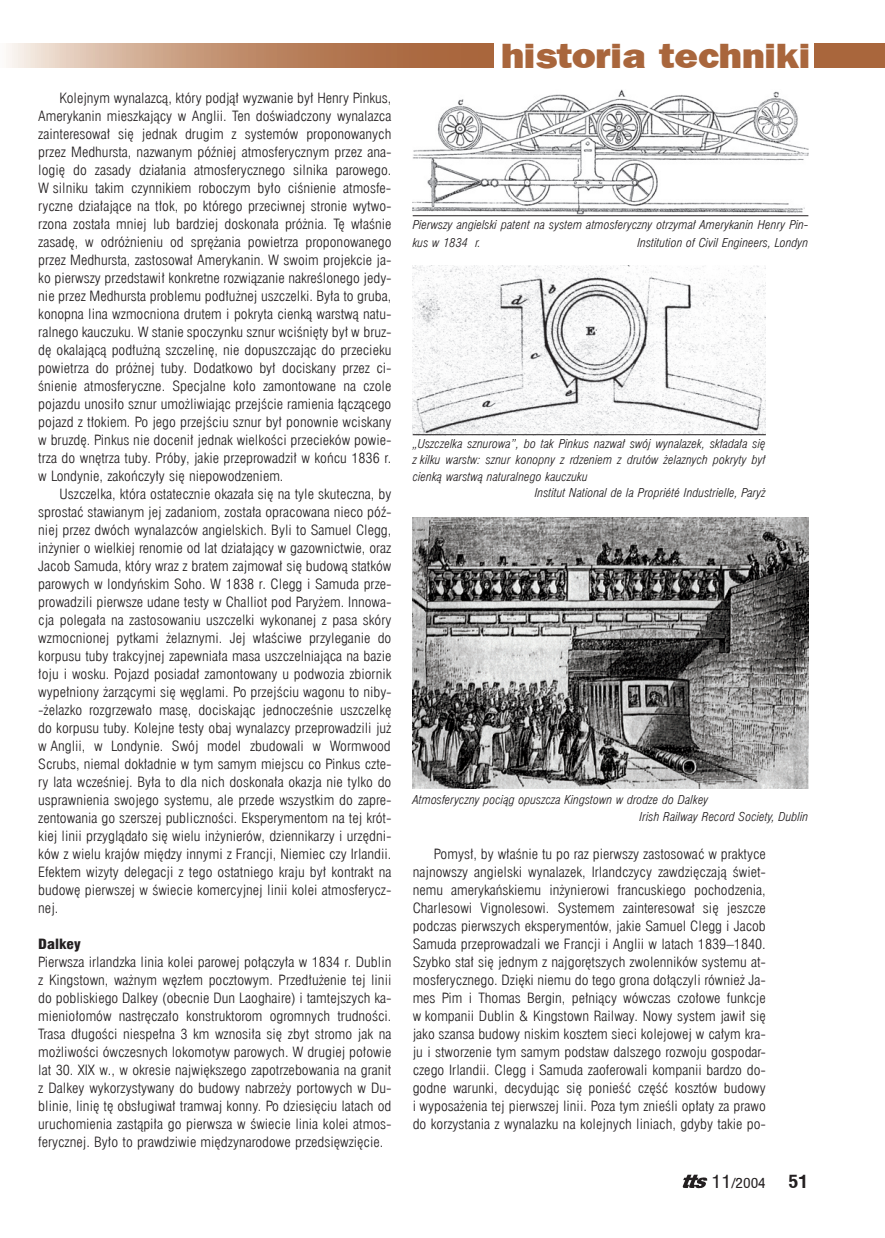
<style>
.page{position:relative;width:885px;height:1238px;background:#fff}
.page>*{position:absolute;margin:0;border:0;box-sizing:border-box;transform-origin:0 0}
.t1{font:36px "Frankfurt Goth Hvypl";color:#a9663c;scale:1.1 1}
.t2{font:700 18px "Switzerland Condpl";color:#231f20;scale:1.1 1}
.t3{font:13.8px/18px "Swis 721 Lt Cn EU Normal";color:#231f20;text-align:justify;scale:1.1 1}
.t4{font:13.8px "Switzerland Condpl";color:#231f20;scale:1.1 1}
.t5{font:13.8px "Swis 721 Blk Cn EU Normal";color:#231f20;scale:1.1 1}
.t6{font:12px/18px "Swis 721 Lt Cn EU Italic";color:#231f20;scale:1.1 1}
.s1{font-size:18px}
</style>
<div class="page">
<div style="left:814px;top:43px;width:70px;height:25px;background:#a9663c"></div>
<svg style="left:6px;top:43px;width:487px;height:25px;background:#c49577"></svg>
<svg style="left:682px;top:1174px;width:25px;height:13px"></svg>
<img style="left:412px;top:89px;width:396px;height:126px">
<img style="left:412px;top:265px;width:353px;height:169px">
<img style="left:412px;top:517px;width:396px;height:271px">
<hr style="left:412px;top:215px;width:396px;height:1px;background:#231f20">
<hr style="left:412px;top:434px;width:353px;height:1px;background:#231f20">
<p class="t3" style="left:38px;top:89px;width:322px;text-indent:21px">Kolejnym wynalazcą, który podjął wyzwanie był Henry Pinkus, Amerykanin mieszkający w Anglii. Ten doświadczony wynalazca zainteresował się jednak drugim z systemów proponowanych przez Medhursta, nazwanym później atmosferycznym przez ana&shy;logię do zasady działania atmosferycznego silnika parowego.<br>W silniku takim czynnikiem roboczym było ciśnienie atmosfe&shy;ryczne działające na tłok, po którego przeciwnej stronie wytwo&shy;rzona została mniej lub bardziej doskonała próżnia. Tę właśnie zasadę, w odróżnieniu od sprężania powietrza proponowanego przez Medhursta, zastosował Amerykanin. W swoim projekcie ja&shy;ko pierwszy przedstawił konkretne rozwiązanie nakreślonego jedy&shy;nie przez Medhursta problemu podłużnej uszczelki. Była to gruba, konopna lina wzmocniona drutem i pokryta cienką warstwą natu&shy;ralnego kauczuku. W stanie spoczynku sznur wciśnięty był w bruz&shy;dę okalającą podłużną szczelinę, nie dopuszczając do przecieku powietrza do próżnej tuby. Dodatkowo był dociskany przez ci&shy;śnienie atmosferyczne. Specjalne koło zamontowane na czole pojazdu unosiło sznur umożliwiając przejście ramienia łączącego pojazd z tłokiem. Po jego przejściu sznur był ponownie wciskany w bruzdę. Pinkus nie docenił jednak wielkości przecieków powie&shy;trza do wnętrza tuby. Próby, jakie przeprowadził w końcu 1836 r. w Londynie, zakończyły się niepowodzeniem.</p>
<p class="t3" style="left:38px;top:485px;width:322px;text-indent:21px">Uszczelka, która ostatecznie okazała się na tyle skuteczna, by sprostać stawianym jej zadaniom, została opracowana nieco póź&shy;niej przez dwóch wynalazców angielskich. Byli to Samuel Clegg, inżynier o wielkiej renomie od lat działający w gazownictwie, oraz Jacob Samuda, który wraz z bratem zajmował się budową statków parowych w londyńskim Soho. W 1838 r. Clegg i Samuda prze&shy;prowadzili pierwsze udane testy w Challiot pod Paryżem. Innowa&shy;cja polegała na zastosowaniu uszczelki wykonanej z pasa skóry wzmocnionej pytkami żelaznymi. Jej właściwe przyleganie do korpusu tuby trakcyjnej zapewniała masa uszczelniająca na bazie łoju i wosku. Pojazd posiadał zamontowany u podwozia zbiornik wypełniony żarzącymi się węglami. Po przejściu wagonu to niby--żelazko rozgrzewało masę, dociskając jednocześnie uszczelkę do korpusu tuby. Kolejne testy obaj wynalazcy przeprowadzili już w Anglii, w Londynie. Swój model zbudowali w Wormwood Scrubs, niemal dokładnie w tym samym miejscu co Pinkus czte&shy;ry lata wcześniej. Była to dla nich doskonała okazja nie tylko do usprawnienia swojego systemu, ale przede wszystkim do zapre&shy;zentowania go szerszej publiczności. Eksperymentom na tej krót&shy;kiej linii przyglądało się wielu inżynierów, dziennikarzy i urzędni&shy;ków z wielu krajów między innymi z Francji, Niemiec czy Irlandii.<br>Efektem wizyty delegacji z tego ostatniego kraju był kontrakt na budowę pierwszej w świecie komercyjnej linii kolei atmosferycz&shy;nej.</p>
<p class="t5" style="left:38px;top:935px;width:40px">Dalkey</p>
<p class="t3" style="left:38px;top:953px;width:322px">Pierwsza irlandzka linia kolei parowej połączyła w 1834 r. Dublin z Kingstown, ważnym węzłem pocztowym. Przedłużenie tej linii do pobliskiego Dalkey (obecnie Dun Laoghaire) i tamtejszych ka&shy;mieniołomów nastręczało konstruktorom ogromnych trudności.<br>Trasa długości niespełna 3 km wznosiła się zbyt stromo jak na możliwości ówczesnych lokomotyw parowych. W drugiej połowie lat 30. XIX w., w okresie największego zapotrzebowania na granit z Dalkey wykorzystywany do budowy nabrzeży portowych w Du&shy;blinie, linię tę obsługiwał tramwaj konny. Po dziesięciu latach od uruchomienia zastąpiła go pierwsza w świecie linia kolei atmos&shy;ferycznej. Było to prawdziwie międzynarodowe przedsięwzięcie.</p>
<h1 class="t1" style="left:501px;top:33px;width:282px">historia techniki</h1>
<p class="t6" style="left:412px;top:216px;width:361px">Pierwszy angielski patent na system atmosferyczny otrzymał Amerykanin Henry Pin&shy;kus w 1834 r.</p>
<p class="t6" style="left:637px;top:234px;width:157px">Institution of Civil Engineers, Londyn</p>
<p class="t6" style="left:412px;top:435px;width:322px">„Uszczelka sznurowa”, bo tak Pinkus nazwał swój wynalazek, składała się</p>
<p class="t6" style="left:412px;top:451px;width:322px">z kilku warstw: sznur konopny z rdzeniem z drutów żelaznych pokryty był</p>
<p class="t6" style="left:412px;top:468px;width:161px">cienką warstwą naturalnego kauczuku</p>
<p class="t6" style="left:534px;top:484px;width:211px">Institut National de la Propriété Industrielle, Paryż</p>
<p class="t6" style="left:639px;top:792px;width:155px;line-height:16.5px;text-indent:-227px">Atmosferyczny pociąg opuszcza Kingstown w drodze do Dalkey<br>Irish Railway Record Society, Dublin</p>
<p class="t3" style="left:412px;top:845px;width:322px;text-indent:21px">Pomysł, by właśnie tu po raz pierwszy zastosować w praktyce najnowszy angielski wynalazek, Irlandczycy zawdzięczają świet&shy;nemu amerykańskiemu inżynierowi francuskiego pochodzenia, Charlesowi Vignolesowi. Systemem zainteresował się jeszcze podczas pierwszych eksperymentów, jakie Samuel Clegg i Jacob Samuda przeprowadzali we Francji i Anglii w latach 1839–1840.<br>Szybko stał się jednym z najgorętszych zwolenników systemu at&shy;mosferycznego. Dzięki niemu do tego grona dołączyli również Ja&shy;mes Pim i Thomas Bergin, pełniący wówczas czołowe funkcje w kompanii Dublin &amp; Kingstown Railway. Nowy system jawił się jako szansa budowy niskim kosztem sieci kolejowej w całym kra&shy;ju i stworzenie tym samym podstaw dalszego rozwoju gospodar&shy;czego Irlandii. Clegg i Samuda zaoferowali kompanii bardzo do&shy;godne warunki, decydując się ponieść część kosztów budowy i wyposażenia tej pierwszej linii. Poza tym znieśli opłaty za prawo do korzystania z wynalazku na kolejnych liniach, gdyby takie po-</p>
<p class="t4" style="left:711px;top:1173px;width:51px"><span class="s1">11</span>/2004</p>
<h2 class="t2" style="left:788px;top:1170px;width:20px">51</h2>
</div>
